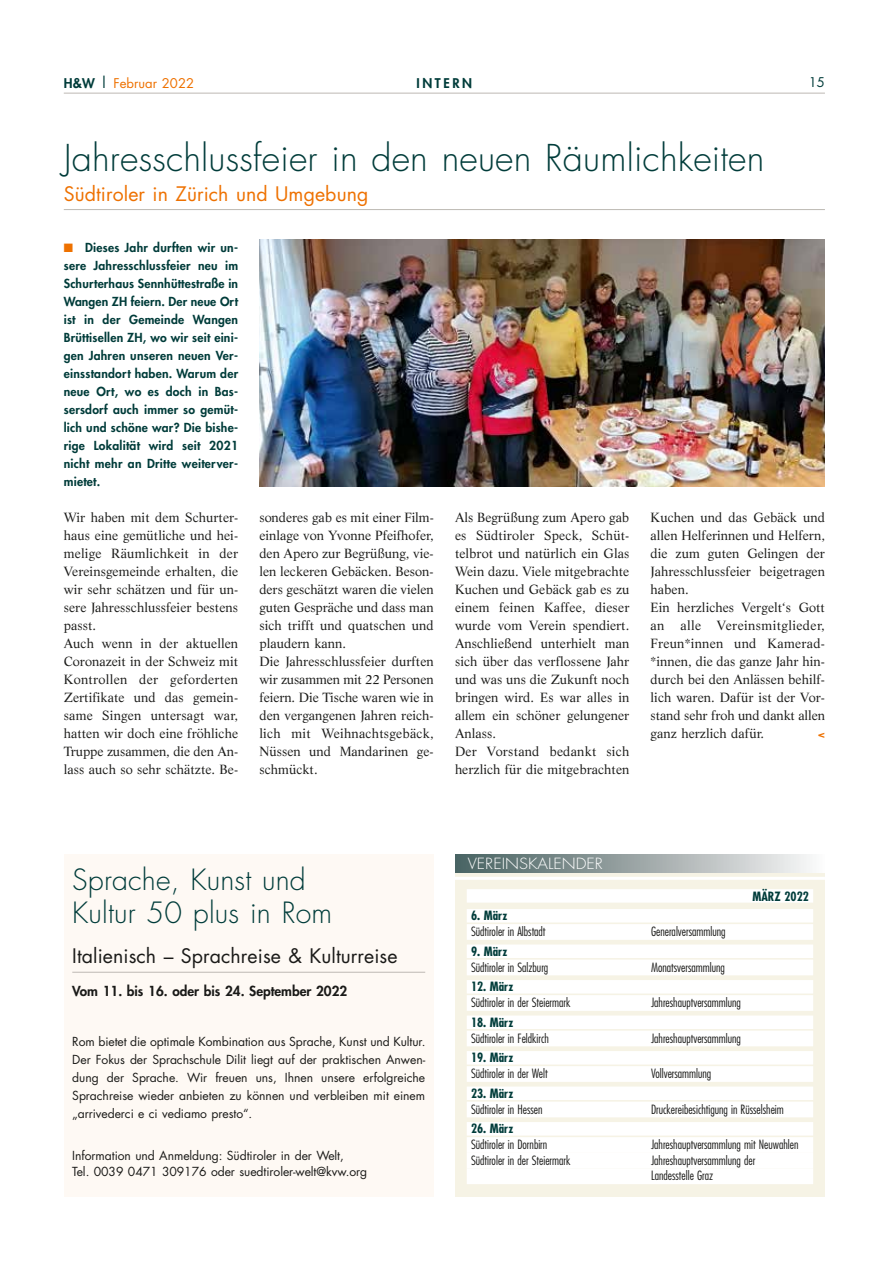
<style>
.page{position:relative;width:893px;height:1263px;background:#fff}
.page>*{position:absolute;margin:0;border:0;box-sizing:border-box;transform-origin:0 0}
.t1{font:300 36px "Futura";letter-spacing:.005em;color:#003c3a}
.t2{font:300 28.5px/33px "Futura";letter-spacing:.005em;color:#003c3a}
.t3{font:19.5px "Futura";letter-spacing:.005em;color:#1a1a18}
.t4{font:19.5px "Futura";letter-spacing:.005em;color:#ee7100}
.t5{font:300 15px "Futura";color:#fff;scale:1.1 1}
.t6{font:800 13.5px "Futura";color:#1a1a18}
.t7{font:13.05px/18px "Life LT Std";letter-spacing:.005em;color:#1a1a18}
.t8{font:13.05px "Futura";color:#ee7100}
.t9{font:800 13.05px "Futura";letter-spacing:.2em;color:#003c3a}
.t10{font:13.05px "Futura";color:#003c3a}
.t11{font:300 condensed 12.45px/15.6px "Futura";color:#1a1a18}
.t12{font:700 condensed 12.45px "Futura";color:#003c3a}
.t13{font:800 12.15px/18px "Futura";letter-spacing:.02em;color:#003c3a;text-align:justify}
.t14{font:12.15px/18px "Futura";letter-spacing:-.005em;color:#1a1a18;text-align:justify}
.t15{font:800 10.5px "Futura";color:#ee7100;scale:1.1 1}
.s1{font-weight:800;color:#003c3a}
.s2{font-size:15px;color:#003c3a}
.s3{color:#ee7100}
</style>
<div class="page">
<div style="left:455px;top:855px;width:370px;height:342px;background:#f6f3e5"></div>
<div style="left:467px;top:889px;width:346px;height:14px;background:#fff"></div>
<div style="left:467px;top:909px;width:346px;height:13px;background:#fff"></div>
<div style="left:467px;top:924px;width:346px;height:16px;background:#fff"></div>
<div style="left:467px;top:944px;width:346px;height:14px;background:#fff"></div>
<div style="left:467px;top:959px;width:346px;height:16px;background:#fff"></div>
<div style="left:467px;top:980px;width:346px;height:13px;background:#fff"></div>
<div style="left:467px;top:995px;width:346px;height:16px;background:#fff"></div>
<div style="left:467px;top:1015px;width:346px;height:14px;background:#fff"></div>
<div style="left:467px;top:1030px;width:346px;height:16px;background:#fff"></div>
<div style="left:467px;top:1051px;width:346px;height:13px;background:#fff"></div>
<div style="left:467px;top:1066px;width:346px;height:16px;background:#fff"></div>
<div style="left:467px;top:1086px;width:346px;height:14px;background:#fff"></div>
<div style="left:467px;top:1102px;width:346px;height:15px;background:#fff"></div>
<div style="left:467px;top:1122px;width:346px;height:13px;background:#fff"></div>
<div style="left:467px;top:1137px;width:346px;height:16px;background:#fff"></div>
<div style="left:467px;top:1153px;width:346px;height:15px;background:#fff"></div>
<div style="left:467px;top:1168px;width:346px;height:16px;background:#fff"></div>
<hr style="left:455px;top:877px;width:370px;height:3px;background:#fff">
<div style="left:455px;top:855px;width:370px;height:18px;background:linear-gradient(to right,#455e5e,#f9f6f6)"></div>
<hr style="left:64px;top:209px;width:761px;height:1px;background:#bdb9b3">
<img style="left:259px;top:239px;width:566px;height:247px">
<div style="left:64px;top:855px;width:370px;height:342px;background:#fef9f4"></div>
<hr style="left:72px;top:972px;width:353px;height:1px;background:#bdb9b3">
<hr style="left:64px;top:93px;width:761px;height:1px;background:#bdb9b3">
<p class="t8" style="left:64px;top:74px;width:132px"><span class="s1">H&amp;W</span> <span class="s2">|</span> Februar 2022</p>
<p class="t9" style="left:416px;top:74px;width:57px">INTERN</p>
<p class="t10" style="left:809px;top:73px;width:18px">15</p>
<h1 class="t1" style="left:64px;top:135px;width:702px">Jahresschlussfeier in den neuen Räumlichkeiten</h1>
<h3 class="t4" style="left:64px;top:180px;width:306px">Südtiroler in Zürich und Umgebung</h3>
<p class="t13" style="left:64px;top:238px;width:176px"><span class="s3">■</span> Dieses Jahr durften wir un&shy;sere Jahresschlussfeier neu im Schurterhaus Sennhüttestraße in Wangen ZH feiern. Der neue Ort ist in der Gemeinde Wangen Brüttisellen ZH, wo wir seit eini&shy;gen Jahren unseren neuen Ver&shy;einsstandort haben. Warum der neue Ort, wo es doch in Bas&shy;sersdorf auch immer so gemüt&shy;lich und schöne war? Die bishe&shy;rige Lokalität wird seit 2021 nicht mehr an Dritte weiterver&shy;mietet.</p>
<p class="t7" style="left:64px;top:508px;width:176px">Wir haben mit dem Schurter&shy;haus eine gemütliche und hei&shy;melige Räumlichkeit in der<br>Vereinsgemeinde erhalten, die wir sehr schätzen und für un&shy;sere Jahresschlussfeier bestens passt.<br>Auch wenn in der aktuellen<br>Coronazeit in der Schweiz mit<br>Kontrollen der geforderten<br>Zertifikate und das gemein&shy;same Singen untersagt war, hatten wir doch eine fröhliche<br>Truppe zusammen, die den An&shy;lass auch so sehr schätzte. Be-</p>
<p class="t7" style="left:259px;top:508px;width:176px">sonderes gab es mit einer Film&shy;einlage von Yvonne Pfeifhofer, den Apero zur Begrüßung, vie&shy;len leckeren Gebäcken. Beson&shy;ders geschätzt waren die vielen guten Gespräche und dass man sich trifft und quatschen und plaudern kann.<br>Die Jahresschlussfeier durften wir zusammen mit 22 Personen feiern. Die Tische waren wie in den vergangenen Jahren reich&shy;lich mit Weihnachtsgebäck,<br>Nüssen und Mandarinen ge&shy;schmückt.</p>
<p class="t7" style="left:455px;top:508px;width:176px">Als Begrüßung zum Apero gab es Südtiroler Speck, Schüt&shy;telbrot und natürlich ein Glas<br>Wein dazu. Viele mitgebrachte<br>Kuchen und Gebäck gab es zu einem feinen Kaffee, dieser wurde vom Verein spendiert.<br>Anschließend unterhielt man sich über das verflossene Jahr und was uns die Zukunft noch bringen wird. Es war alles in allem ein schöner gelungener<br>Anlass.<br>Der Vorstand bedankt sich herzlich für die mitgebrachten</p>
<p class="t7" style="left:651px;top:508px;width:176px">Kuchen und das Gebäck und allen Helferinnen und Helfern, die zum guten Gelingen der<br>Jahresschlussfeier beigetragen haben.<br>Ein herzliches Vergelt‘s Gott an alle Vereinsmitglieder,<br>Freun*innen und Kamerad-*innen, die das ganze Jahr hin&shy;durch bei den Anlässen behilf&shy;lich waren. Dafür ist der Vor&shy;stand sehr froh und dankt allen ganz herzlich dafür.</p>
<p class="t15" style="left:818px;top:727px;width:8px">&lt;</p>
<h2 class="t2" style="left:72px;top:863px;width:261px">Sprache, Kunst und<br>Kultur 50 plus in Rom</h2>
<h3 class="t3" style="left:72px;top:943px;width:327px">Italienisch – Sprachreise &amp; Kulturreise</h3>
<p class="t6" style="left:72px;top:982px;width:277px">Vom 11. bis 16. oder bis 24. September 2022</p>
<p class="t14" style="left:72px;top:1033px;width:355px">Rom bietet die optimale Kombination aus Sprache, Kunst und Kultur.<br>Der Fokus der Sprachschule Dilit liegt auf der praktischen Anwen&shy;dung der Sprache. Wir freuen uns, Ihnen unsere erfolgreiche Sprachreise wieder anbieten zu können und verbleiben mit einem „arrivederci e ci vediamo presto“.</p>
<p class="t14" style="left:72px;top:1147px;width:297px;line-height:16.5px">Information und Anmeldung: Südtiroler in der Welt,<br>Tel. 0039 0471 309176 oder suedtiroler-welt@kvw.org</p>
<p class="t5" style="left:468px;top:854px;width:124px">VEREINSKALENDER</p>
<p class="t12" style="left:752px;top:888px;width:58px">MÄRZ 2022</p>
<p class="t12" style="left:471px;top:908px;width:38px">6. März</p>
<p class="t11" style="left:471px;top:923px;width:76px">Südtiroler in Albstadt</p>
<p class="t11" style="left:651px;top:923px;width:76px">Generalversammlung</p>
<p class="t12" style="left:471px;top:943px;width:38px">9. März</p>
<p class="t11" style="left:471px;top:959px;width:79px">Südtiroler in Salzburg</p>
<p class="t11" style="left:651px;top:959px;width:75px">Monatsversammlung</p>
<p class="t12" style="left:471px;top:979px;width:44px">12. März</p>
<p class="t11" style="left:471px;top:994px;width:101px">Südtiroler in der Steiermark</p>
<p class="t11" style="left:651px;top:994px;width:91px">Jahreshauptversammlung</p>
<p class="t12" style="left:471px;top:1014px;width:44px">18. März</p>
<p class="t11" style="left:471px;top:1030px;width:79px">Südtiroler in Feldkirch</p>
<p class="t11" style="left:651px;top:1030px;width:91px">Jahreshauptversammlung</p>
<p class="t12" style="left:471px;top:1050px;width:44px">19. März</p>
<p class="t11" style="left:471px;top:1066px;width:78px">Südtiroler in der Welt</p>
<p class="t11" style="left:651px;top:1066px;width:62px">Vollversammlung</p>
<p class="t12" style="left:471px;top:1085px;width:44px">23. März</p>
<p class="t11" style="left:471px;top:1101px;width:73px">Südtiroler in Hessen</p>
<p class="t11" style="left:651px;top:1101px;width:134px">Druckereibesichtigung in Rüsselsheim</p>
<p class="t12" style="left:471px;top:1121px;width:44px">26. März</p>
<p class="t11" style="left:471px;top:1137px;width:78px">Südtiroler in Dornbirn</p>
<p class="t11" style="left:651px;top:1137px;width:149px">Jahreshauptversammlung mit Neuwahlen</p>
<p class="t11" style="left:471px;top:1152px;width:101px">Südtiroler in der Steiermark</p>
<p class="t11" style="left:651px;top:1152px;width:106px">Jahreshauptversammlung der<br>Landesstelle Graz</p>
</div>
